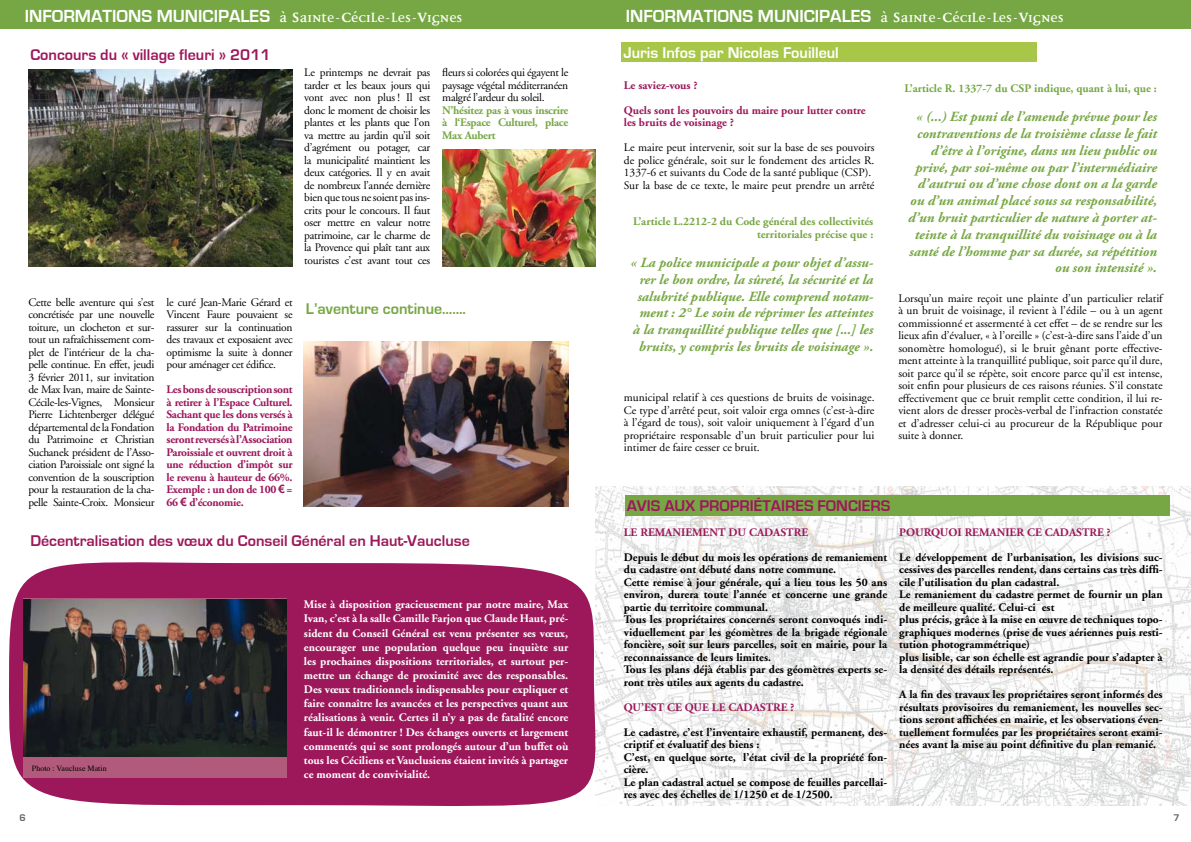
<style>
.page{position:relative;width:1191px;height:842px;background:#fff}
.page>*{position:absolute;margin:0;border:0;box-sizing:border-box;transform-origin:0 0}
.t1{font:700 18px "Eurostile";color:#fff}
.t2{font:700 16px "Eurostile";color:#9c185b}
.t3{font:700 16px "Eurostile";color:#fff}
.t4{font:700 16px "Eurostile";color:#77a744}
.t5{font:italic 700 14px/16.8px "Adobe Garamond Pro";color:#77a744;text-align:right}
.t6{font:11.5px/12.5px "Adobe Garamond";color:#000;text-align:justify}
.t7{font:700 11.5px/12.5px "Adobe Garamond";color:#000}
.t8{font:700 11.5px/14.1px "Adobe Garamond";color:#fff;text-align:justify}
.t9{font:700 11.5px/12.5px "Adobe Garamond";letter-spacing:-.02em;color:#9c185b;text-align:justify}
.t10{font:700 11.5px/12.5px "Adobe Garamond";color:#77a744;text-align:right}
.t11{font:700 11.5px/25px "Adobe Garamond";color:#9c185b}
.t12{font:8px "Times";color:#000}
.s1{font-family:"Disturbance"}
.s2{font-family:"Disturbance";font-size:24px}
.s3{font-family:"Arial"}
</style>
<div class="page">
<div style="left:9px;top:562px;width:586px;height:244px;background:#9c185b"></div>
<div style="left:23px;top:599px;width:264px;height:179px;background:#b25a7b"></div>
<img style="left:595px;top:486px;width:596px;height:320px">
<div style="left:621px;top:43px;width:415px;height:19px;background:#a8c748"></div>
<div style="left:625px;top:495px;width:544px;height:21px;background:#77a744"></div>
<img style="left:28px;top:69px;width:265px;height:197px">
<img style="left:442px;top:150px;width:153px;height:116px">
<img style="left:304px;top:341px;width:264px;height:165px">
<div style="left:0;top:0;width:1191px;height:28px;background:#77a744"></div>
<img style="left:24px;top:599px;width:263px;height:158px">
<h1 class="t1" style="left:25px;top:6px;width:439px">Informations Mu nicipales <span class="s1">à</span> <span class="s2">S</span><span class="s1">ainte-</span><span class="s2">C</span><span class="s1">écile-les-</span><span class="s2">V</span><span class="s1">ignes</span></h1>
<h2 class="t2" style="left:30px;top:46px;width:242px">Concours du « village fleuri » 2011</h2>
<p class="t6" style="left:304px;top:67px;width:127px">Le printemps ne devrait pas tarder et les beaux jours qui vont avec non plus ! Il est donc le moment de choisir les plantes et les plants que l’on va mettre au jardin qu’il soit d’agrément ou potager, car la municipalité maintient les deux catégories. Il y en avait de nombreux l’année dernière bien que tous ne soient pas ins&shy;crits pour le concours. Il faut oser mettre en valeur notre patrimoine, car le charme de la Provence qui plaît tant aux touristes c’est avant tout ces</p>
<p class="t6" style="left:442px;top:67px;width:127px">fleurs si colorées qui égayent le paysage végétal méditerranéen malgré l’ardeur du soleil.</p>
<p class="t10" style="left:442px;top:104px;width:127px;text-align:justify">N’hésitez pas à vous inscrire à l‘Espace Culturel, place Max Aubert</p>
<p class="t6" style="left:28px;top:296px;width:128px">Cette belle aventure qui s’est concrétisée par une nouvelle toiture, un clocheton et sur&shy;tout un rafraîchissement com&shy;plet de l’intérieur de la cha&shy;pelle continue. En effet, jeudi 3 février 2011, sur invitation de Max Ivan, maire de Sainte-Cécile-les-Vignes, Monsieur Pierre Lichtenberger délégué départemental de la Fondation du Patrimoine et Christian Suchanek président de l’Asso&shy;ciation Paroissiale ont signé la convention de la souscription pour la restauration de la cha&shy;pelle Sainte-Croix. Monsieur</p>
<p class="t6" style="left:166px;top:296px;width:128px">le curé Jean-Marie Gérard et Vincent Faure pouvaient se rassurer sur la continuation des travaux et exposaient avec optimisme la suite à donner pour aménager cet édifice.</p>
<p class="t9" style="left:166px;top:383px;width:128px">Les bons de souscription sont à retirer à l’Espace Culturel.<br>Sachant que les dons versés à la Fondation du Patrimoine seront reversés à l’Association Paroissiale et ouvrent droit à une réduction d’impôt sur le revenu à hauteur de 66%.<br>Exemple : un don de 100 <span class="s3">€</span> = 66 <span class="s3">€</span> d’économie.</p>
<h2 class="t4" style="left:306px;top:300px;width:161px">L’aventure continue…….</h2>
<h2 class="t2" style="left:30px;top:532px;width:441px">Décentralisation des vœux du Conseil Général en Haut-Vaucluse</h2>
<p class="t12" style="left:32px;top:761px;width:76px">Photo : Vaucluse Matin</p>
<p class="t8" style="left:304px;top:598px;width:266px">Mise à disposition gracieusement par notre maire, Max Ivan, c’est à la salle Camille Farjon que Claude Haut, pré&shy;sident du Conseil Général est venu présenter ses vœux, encourager une population quelque peu inquiète sur les prochaines dispositions territoriales, et surtout per&shy;mettre un échange de proximité avec des responsables.<br>Des vœux traditionnels indispensables pour expliquer et faire connaître les avancées et les perspectives quant aux réalisations à venir. Certes il n’y a pas de fatalité encore faut-il le démontrer ! Des échanges ouverts et largement commentés qui se sont prolongés autour d’un buffet où tous les Céciliens et Vauclusiens étaient invités à partager ce moment de convivialité.</p>
<h1 class="t1" style="left:626px;top:6px;width:439px">Informations Mu nicipales <span class="s1">à</span> <span class="s2">S</span><span class="s1">ainte-</span><span class="s2">C</span><span class="s1">écile-les-</span><span class="s2">V</span><span class="s1">ignes</span></h1>
<h2 class="t3" style="left:623px;top:44px;width:217px">Juris Infos par Nicolas Fouilleul</h2>
<p class="t11" style="left:624px;top:73px;width:243px">Le saviez-vous ?<br>Quels sont les pouvoirs du maire pour lutter contre</p>
<p class="t11" style="left:624px;top:111px;width:112px">les bruits de voisinage ?</p>
<p class="t6" style="left:624px;top:142px;width:252px;text-align:left">Le maire peut intervenir, soit sur la base de ses pouvoirs de police générale, soit sur le fondement des articles R.<br>1337-6 et suivants du Code de la santé publique (CSP).<br>Sur la base de ce texte, le maire peut prendre un arrêté</p>
<p class="t10" style="left:633px;top:216px;width:242px">L’article L.2212-2 du Code général des collectivités territoriales précise que :</p>
<p class="t5" style="left:630px;top:254px;width:244px">« La police municipale a pour objet d’assu&shy;rer le bon ordre, la sûreté, la sécurité et la salubrité publique. Elle comprend notam&shy;ment : 2° Le soin de réprimer les atteintes à la tranquillité publique telles que [...] les bruits, y compris les bruits de voisinage ».</p>
<p class="t6" style="left:624px;top:392px;width:252px">municipal relatif à ces questions de bruits de voisinage.<br>Ce type d’arrêté peut, soit valoir erga omnes (c’est-à-dire à l’égard de tous), soit valoir uniquement à l’égard d’un propriétaire responsable d’un bruit particulier pour lui intimer de faire cesser ce bruit.</p>
<p class="t10" style="left:904px;top:82px;width:254px">L’article R. 1337-7 du CSP indique, quant à lui, que :</p>
<p class="t5" style="left:908px;top:109px;width:250px">« (...) Est puni de l’amende prévue pour les contraventions de la troisième classe le fait d’être à l’origine, dans un lieu public ou privé, par soi-même ou par l’intermédiaire d’autrui ou d’une chose dont on a la garde ou d’un animal placé sous sa responsabilité, d’un bruit particulier de nature à porter at&shy;teinte à la tranquillité du voisinage ou à la santé de l’homme par sa durée, sa répétition ou son intensité ».</p>
<p class="t6" style="left:898px;top:292px;width:266px">Lorsqu’un maire reçoit une plainte d’un particulier relatif à un bruit de voisinage, il revient à l’édile – ou à un agent commissionné et assermenté à cet effet – de se rendre sur les lieux afin d’évaluer, « à l’oreille » (c’est-à-dire sans l’aide d’un sonomètre homologué), si le bruit gênant porte effective&shy;ment atteinte à la tranquillité publique, soit parce qu’il dure, soit parce qu’il se répète, soit encore parce qu’il est intense, soit enfin pour plusieurs de ces raisons réunies. S’il constate effectivement que ce bruit remplit cette condition, il lui re&shy;vient alors de dresser procès-verbal de l’infraction constatée et d’adresser celui-ci au procureur de la République pour suite à donner.</p>
<h2 class="t2" style="left:627px;top:497px;width:219px">AVIS AUX PROPRIÉTAIRES FONCIE</h2>
<h2 class="t2" style="left:870px;top:497px;width:20px">RS</h2>
<p class="t9" style="left:624px;top:526px;width:88px">LE REMANIEMENT</p>
<p class="t9" style="left:728px;top:526px;width:67px">DU CADASTRE</p>
<p class="t7" style="left:624px;top:551px;width:265px">Depuis le début du mois les opérations de remaniement du cadastre ont débuté dans notre commune.<br>Cette remise à jour générale, qui a lieu tous les 50 ans environ, durera toute l’année et concerne une grande partie du territoire communal.<br>Tous les propriétaires concernés seront convoqués indi&shy;viduellement par les géomètres de la brigade régionale foncière, soit sur leurs parcelles, soit en mairie, pour la reconnaissance de leurs limites.<br>Tous les plans déjà établis par des géomètres experts se&shy;ront très utiles aux agents du cadastre.</p>
<p class="t11" style="left:624px;top:695px;width:149px">QU’EST CE QUE LE CADASTRE</p>
<p class="t9" style="left:790px;top:701px;width:5px">?</p>
<p class="t7" style="left:624px;top:726px;width:265px">Le cadastre, c’est l’inventaire exhaustif, permanent, des&shy;criptif et évaluatif des biens :<br>C’est, en quelque sorte, l’état civil de la propriété fon&shy;cière.<br>Le plan cadastral actuel se compose de feuilles parcellai&shy;res avec des échelles de 1/1250 et de 1/2500.</p>
<p class="t9" style="left:899px;top:526px;width:17px">POUR</p>
<p class="t9" style="left:931px;top:526px;width:17px">QUOI</p>
<p class="t9" style="left:964px;top:526px;width:40px">REMANIER</p>
<p class="t9" style="left:1027px;top:526px;width:62px">CE CADASTRE</p>
<p class="t9" style="left:1106px;top:526px;width:5px">?</p>
<p class="t7" style="left:899px;top:551px;width:265px">Le développement de l’urbanisation, les divisions suc&shy;cessives des parcelles rendent, dans certains cas très diffi&shy;cile l’utilisation du plan cadastral.<br>Le remaniement du cadastre permet de fournir un plan de meilleure qualité. Celui-ci est<br>plus précis, grâce à la mise en œuvre de techniques topo&shy;graphiques modernes (prise de vues aériennes puis resti&shy;tution photogrammétrique)<br>plus lisible, car son échelle est agrandie pour s’adapter à la densité des détails représentés.</p>
<p class="t7" style="left:899px;top:688px;width:265px;text-align:justify">A la fin des travaux les propriétaires seront informés des résultats provisoires du remaniement, les nouvelles sec&shy;tions seront affichées en mairie, et les observations éven&shy;tuellement formulées par les propriétaires seront exami&shy;nées avant la mise au point définitive du plan remanié.</p>
</div>
